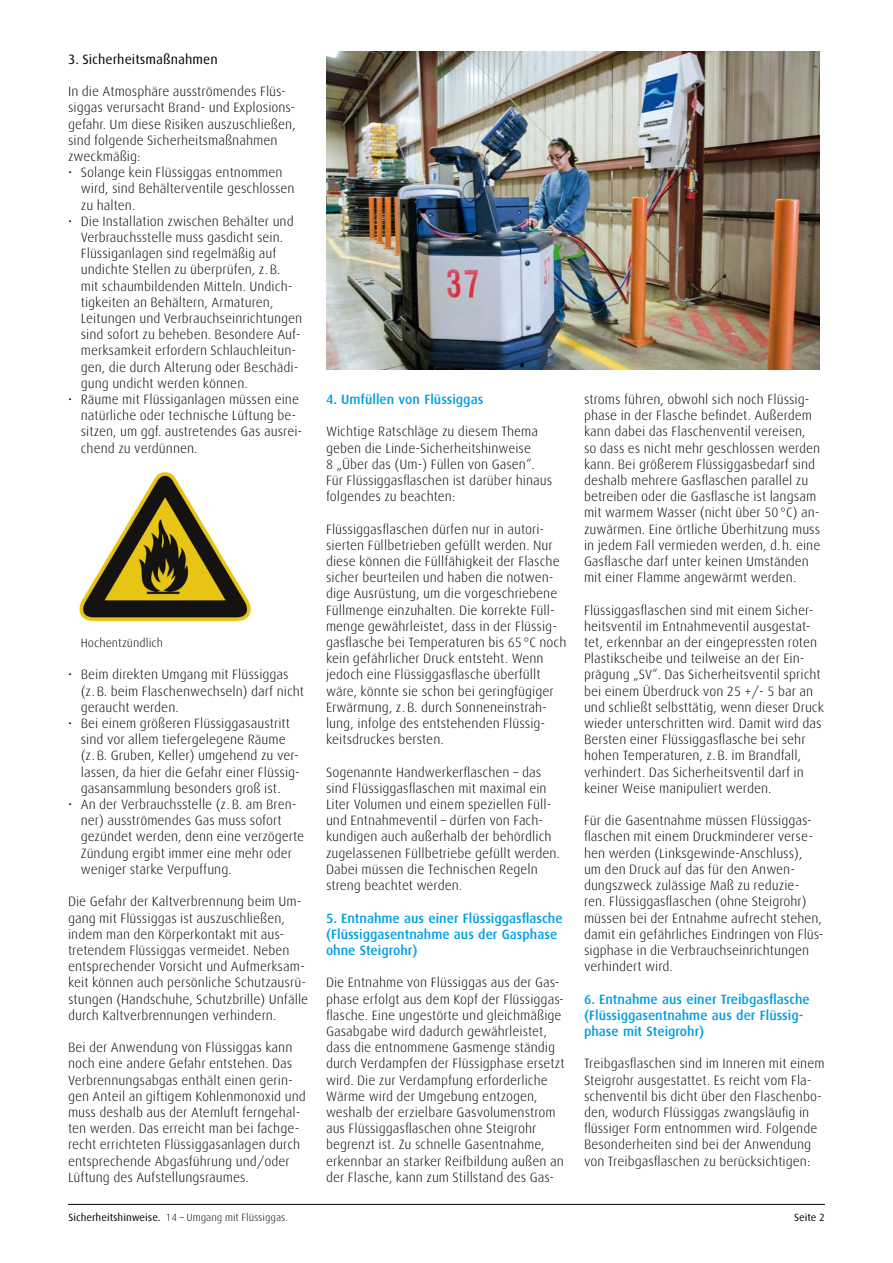
<style>
.page{position:relative;width:893px;height:1263px;background:#fff}
.page>*{position:absolute;margin:0;border:0;box-sizing:border-box;transform-origin:0 0}
.t1{font:300 13.5px/16.2px "Linde Dax";color:#000}
.t2{font:500 13.5px/16.2px "Linde Dax";color:#009ee0}
.t3{font:13.5px "Linde Dax";color:#000}
.t4{font:300 12px "Linde Dax";color:#000}
.t5{font:300 10.5px "Linde Dax";color:#000}
.t6{font:10.5px "Linde Dax";color:#000}
.s1{font-weight:400}
</style>
<div class="page">
<img style="left:79px;top:471px;width:173px;height:151px">
<img style="left:326px;top:51px;width:493px;height:319px">
<hr style="left:68px;top:1204px;width:757px;height:1px;background:#000">
<p class="t3" style="left:68px;top:52px;width:151px">3. Sicherheitsmaßnahmen</p>
<p class="t1" style="left:68px;top:84px;width:229px">In die Atmosphäre ausströmendes Flüs&shy;siggas verursacht Brand- und Explosions&shy;gefahr. Um diese Risiken auszuschließen, sind folgende Sicherheitsmaßnahmen zweckmäßig:</p>
<p class="t1" style="left:81px;top:165px;width:215px;text-indent:-13px">• Solange kein Flüssiggas entnommen wird, sind Behälterventile geschlossen zu halten.</p>
<p class="t1" style="left:81px;top:213px;width:223px;text-indent:-13px">• Die Installation zwischen Behälter und Verbrauchsstelle muss gasdicht sein.<br>Flüssiganlagen sind regelmäßig auf undichte Stellen zu überprüfen, z.B.<br>mit schaumbildenden Mitteln. Undich&shy;tigkeiten an Behältern, Armaturen, Leitungen und Verbrauchseinrichtungen sind sofort zu beheben. Besondere Auf&shy;merksamkeit erfordern Schlauchleitun&shy;gen, die durch Alterung oder Beschädi&shy;gung undicht werden können.</p>
<p class="t1" style="left:81px;top:391px;width:223px;text-indent:-13px">• Räume mit Flüssiganlagen müssen eine natürliche oder technische Lüftung be&shy;sitzen, um ggf. austretendes Gas ausrei&shy;chend zu verdünnen.</p>
<p class="t4" style="left:81px;top:636px;width:84px">Hochentzündlich</p>
<p class="t1" style="left:81px;top:667px;width:225px;text-indent:-13px">• Beim direkten Umgang mit Flüssiggas (z.B. beim Flaschenwechseln) darf nicht geraucht werden.</p>
<p class="t1" style="left:81px;top:715px;width:221px;text-indent:-13px">• Bei einem größeren Flüssiggasaustritt sind vor allem tiefergelegene Räume (z.B. Gruben, Keller) umgehend zu ver&shy;lassen, da hier die Gefahr einer Flüssig&shy;gasansammlung besonders groß ist.</p>
<p class="t1" style="left:81px;top:796px;width:225px;text-indent:-13px">• An der Verbrauchsstelle (z.B. am Bren&shy;ner) ausströmendes Gas muss sofort gezündet werden, denn eine verzögerte Zündung ergibt immer eine mehr oder weniger starke Verpuffung.</p>
<p class="t1" style="left:68px;top:894px;width:242px">Die Gefahr der Kaltverbrennung beim Um&shy;gang mit Flüssiggas ist auszuschließen, indem man den Körperkontakt mit aus&shy;tretendem Flüssiggas vermeidet. Neben entsprechender Vorsicht und Aufmerksam&shy;keit können auch persönliche Schutzausrü&shy;stungen (Handschuhe, Schutzbrille) Unfälle durch Kaltverbrennungen verhindern.</p>
<p class="t1" style="left:68px;top:1039px;width:239px">Bei der Anwendung von Flüssiggas kann noch eine andere Gefahr entstehen. Das Verbrennungsabgas enthält einen gerin&shy;gen Anteil an giftigem Kohlenmonoxid und muss deshalb aus der Atemluft ferngehal&shy;ten werden. Das erreicht man bei fachge&shy;recht errichteten Flüssiggasanlagen durch entsprechende Abgasführung und/oder Lüftung des Aufstellungsraumes.</p>
<p class="t2" style="left:326px;top:391px;width:159px">4. Umfüllen von Flüssiggas</p>
<p class="t1" style="left:326px;top:424px;width:228px">Wichtige Ratschläge zu diesem Thema geben die Linde-Sicherheitshinweise<br>8 „Über das (Um-) Füllen von Gasen“.<br>Für Flüssiggasflaschen ist darüber hinaus folgendes zu beachten:</p>
<p class="t1" style="left:326px;top:521px;width:242px">Flüssiggasflaschen dürfen nur in autori&shy;sierten Füllbetrieben gefüllt werden. Nur diese können die Füllfähigkeit der Flasche sicher beurteilen und haben die notwen&shy;dige Ausrüstung, um die vorgeschriebene Füllmenge einzuhalten. Die korrekte Füll&shy;menge gewährleistet, dass in der Flüssig&shy;gasflasche bei Temperaturen bis 65°C noch kein gefährlicher Druck entsteht. Wenn jedoch eine Flüssiggasflasche überfüllt wäre, könnte sie schon bei geringfügiger Erwärmung, z.B. durch Sonneneinstrah&shy;lung, infolge des entstehenden Flüssig&shy;keitsdruckes bersten.</p>
<p class="t1" style="left:326px;top:764px;width:235px">Sogenannte Handwerkerflaschen – das sind Flüssiggasflaschen mit maximal ein Liter Volumen und einem speziellen Füll&shy;und Entnahmeventil – dürfen von Fach&shy;kundigen auch außerhalb der behördlich zugelassenen Füllbetriebe gefüllt werden.<br>Dabei müssen die Technischen Regeln streng beachtet werden.</p>
<p class="t2" style="left:326px;top:910px;width:238px">5. Entnahme aus einer Flüssiggasflasche (Flüssiggasentnahme aus der Gasphase ohne Steigrohr)</p>
<p class="t1" style="left:326px;top:975px;width:240px">Die Entnahme von Flüssiggas aus der Gas&shy;phase erfolgt aus dem Kopf der Flüssiggas&shy;flasche. Eine ungestörte und gleichmäßige Gasabgabe wird dadurch gewährleistet, dass die entnommene Gasmenge ständig durch Verdampfen der Flüssigphase ersetzt wird. Die zur Verdampfung erforderliche Wärme wird der Umgebung entzogen, weshalb der erzielbare Gasvolumenstrom aus Flüssiggasflaschen ohne Steigrohr begrenzt ist. Zu schnelle Gasentnahme, erkennbar an starker Reifbildung außen an der Flasche, kann zum Stillstand des Gas-</p>
<p class="t1" style="left:584px;top:391px;width:238px">stroms führen, obwohl sich noch Flüssig&shy;phase in der Flasche befindet. Außerdem kann dabei das Flaschenventil vereisen, so dass es nicht mehr geschlossen werden kann. Bei größerem Flüssiggasbedarf sind deshalb mehrere Gasflaschen parallel zu betreiben oder die Gasflasche ist langsam mit warmem Wasser (nicht über 50°C) an&shy;zuwärmen. Eine örtliche Überhitzung muss in jedem Fall vermieden werden, d.h. eine Gasflasche darf unter keinen Umständen mit einer Flamme angewärmt werden.</p>
<p class="t1" style="left:584px;top:602px;width:242px">Flüssiggasflaschen sind mit einem Sicher&shy;heitsventil im Entnahmeventil ausgestat&shy;tet, erkennbar an der eingepressten roten Plastikscheibe und teilweise an der Ein&shy;prägung „SV“. Das Sicherheitsventil spricht bei einem Überdruck von 25 +/- 5 bar an und schließt selbsttätig, wenn dieser Druck wieder unterschritten wird. Damit wird das Bersten einer Flüssiggasflasche bei sehr hohen Temperaturen, z.B. im Brandfall, verhindert. Das Sicherheitsventil darf in keiner Weise manipuliert werden.</p>
<p class="t1" style="left:584px;top:813px;width:241px">Für die Gasentnahme müssen Flüssiggas&shy;flaschen mit einem Druckminderer verse&shy;hen werden (Linksgewinde-Anschluss),<br>um den Druck auf das für den Anwen&shy;dungszweck zulässige Maß zu reduzie&shy;ren. Flüssiggasflaschen (ohne Steigrohr) müssen bei der Entnahme aufrecht stehen, damit ein gefährliches Eindringen von Flüs&shy;sigphase in die Verbrauchseinrichtungen verhindert wird.</p>
<p class="t2" style="left:584px;top:991px;width:227px">6. Entnahme aus einer Treibgasflasche (Flüssiggasentnahme aus der Flüssig&shy;phase mit Steigrohr)</p>
<p class="t1" style="left:584px;top:1056px;width:242px">Treibgasflaschen sind im Inneren mit einem Steigrohr ausgestattet. Es reicht vom Fla&shy;schenventil bis dicht über den Flaschenbo&shy;den, wodurch Flüssiggas zwangsläufig in flüssiger Form entnommen wird. Folgende Besonderheiten sind bei der Anwendung von Treibgasflaschen zu berücksichtigen:</p>
<p class="t5" style="left:68px;top:1212px;width:221px"><span class="s1">Sicherheitshinweise.</span> 14 – Umgang mit Flüssiggas.</p>
<p class="t6" style="left:794px;top:1212px;width:32px">Seite 2</p>
</div>
